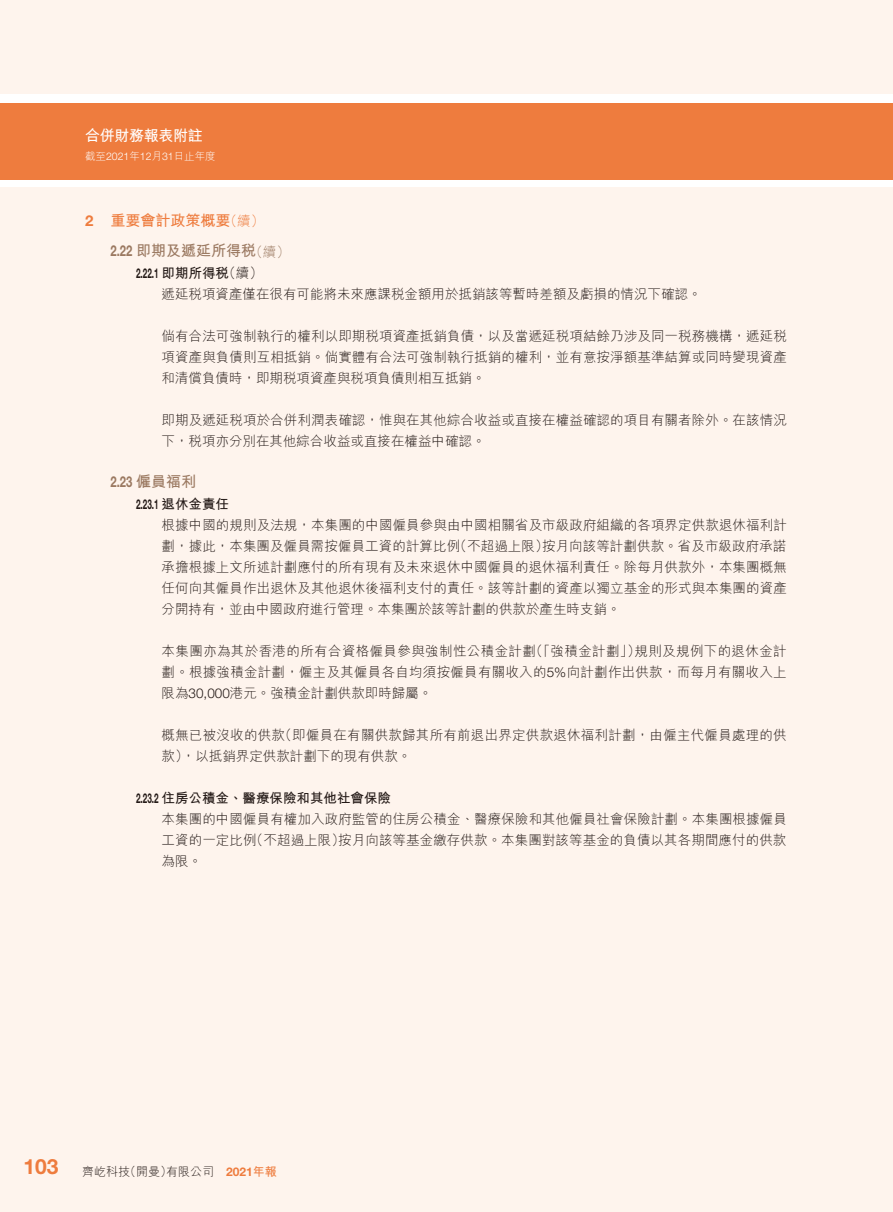
<style>
.page{position:relative;width:893px;height:1212px;background:#fff}
.page>*{position:absolute;margin:0;border:0;box-sizing:border-box;transform-origin:0 0}
.t1{font:700 21px "Helvetica Neue LT Std";color:#ee7c3e}
.t2{font:700 15px "M Hei HK";color:#9b7961}
.t3{font:700 15px "M Hei HK";letter-spacing:-.02em;color:#fff}
.t4{font:700 15px "M Hei HK";color:#ee7c3e}
.t5{font:700 15px "Helvetica Neue LT Std";color:#9b7961;scale:.75 1}
.t6{font:700 15px "Helvetica Neue LT Std";color:#ee7c3e}
.t7{font:300 13.5px/21px "M Hei HK";letter-spacing:.005em;color:#231916}
.t8{font:700 13.5px "M Hei HK";color:#231916}
.t9{font:700 13.5px "Helvetica Neue LT Std";color:#231916;scale:.6 1}
.t10{font:300 13.5px "M Hei HK";letter-spacing:.03em;color:#231916}
.t11{font:300 13.5px "M Hei HK";color:#ee7c3e}
.t12{font:300 13.5px "M Hei HK";color:#9b7961}
.t13{font:300 12px "M Hei HK";color:#231916}
.t14{font:700 12px "Helvetica Neue LT Std";color:#ee7c3e}
.t15{font:300 10.5px "M Hei HK";color:#fff}
.s1{font-family:"Helvetica Neue LT Std"}
.s2{font-family:"M Hei HK"}
</style>
<div class="page">
<div style="left:0;top:187px;width:893px;height:1025px;background:#fef4ed"></div>
<div style="left:0;top:103px;width:893px;height:76px;background:#ee7c3e"></div>
<div style="left:0;top:0;width:893px;height:94px;background:#fef4ed"></div>
<p class="t3" style="left:85px;top:125px;width:119px">合併財務報表附註</p>
<p class="t15" style="left:85px;top:148px;width:132px">截至<span class="s1">2021</span>年<span class="s1">12</span>月<span class="s1">31</span>日止年度</p>
<p class="t6" style="left:85px;top:211px;width:10px">2</p>
<p class="t4" style="left:111px;top:210px;width:122px">重要會計政策概要</p>
<p class="t11" style="left:224px;top:212px;width:42px">（續(</p>
<p class="t2" style="left:111px;top:240px;width:147px"><span class="s1">2.22</span> 即期及遞延所得稅</p>
<p class="t7" style="left:222px;top:262px;width:42px">（續(</p>
<p class="t12" style="left:249px;top:242px;width:42px">（續(</p>
<p class="t9" style="left:136px;top:264px;width:157px">2.22.1 <span class="s2">即期所得稅</span></p>
<p class="t7" style="left:162px;top:283px;width:541px">遞延稅項資產僅在很有可能將未來應課稅金額用於抵銷該等暫時差額及虧損的情況下確認。</p>
<p class="t7" style="left:162px;top:325px;width:627px;text-align:justify">倘有合法可強制執行的權利以即期稅項資產抵銷負債，以及當遞延稅項結餘乃涉及同一稅務機構，遞延稅項資產與負債則互相抵銷。倘實體有合法可強制執行抵銷的權利，並有意按淨額基準結算或同時變現資產和清償負債時，即期稅項資產與稅項負債則相互抵銷。</p>
<p class="t7" style="left:162px;top:409px;width:627px">即期及遞延稅項於合併利潤表確認，惟與在其他綜合收益或直接在權益確認的項目有關者除外。在該情況下，稅項亦分別在其他綜合收益或直接在權益中確認。</p>
<p class="t5" style="left:111px;top:473px;width:116px">2.23 <span class="s2">僱員福利</span></p>
<p class="t9" style="left:136px;top:495px;width:157px">2.23.1 <span class="s2">退休金責任</span></p>
<p class="t7" style="left:162px;top:514px;width:627px;text-align:right">根據中國的規則及法規，本集團的中國僱員參與由中國相關省及市級政府組織的各項界定供款退休福利計按月向該等計劃供款。省及市級政府承諾</p>
<p class="t7" style="left:454px;top:535px;width:96px">（不超過上限）</p>
<p class="t7" style="left:162px;top:535px;width:627px">劃，據此，本集團及僱員需按僱員工資的計算比例<br>承擔根據上文所述計劃應付的所有現有及未來退休中國僱員的退休福利責任。除每月供款外，本集團概無任何向其僱員作出退休及其他退休後福利支付的責任。該等計劃的資產以獨立基金的形式與本集團的資產分開持有，並由中國政府進行管理。本集團於該等計劃的供款於產生時支銷。</p>
<p class="t10" style="left:634px;top:641px;width:154px">規則及規例下的退休金計</p>
<p class="t7" style="left:162px;top:640px;width:626px">本集團亦為其於香港的所有合資格僱員參與強制性公積金計劃<br>劃。根據強積金計劃，僱主及其僱員各自均須按僱員有關收入的<span class="s1">5%</span>向計劃作出供款，而每月有關收入上限為<span class="s1">30,000</span>港元。強積金計劃供款即時歸屬。</p>
<p class="t7" style="left:279px;top:724px;width:510px">（即僱員在有關供款歸其所有前退出界定供款退休福利計劃，由僱主代僱員處理的供</p>
<p class="t7" style="left:530px;top:640px;width:113px">（「強積金計劃」）</p>
<p class="t7" style="left:162px;top:724px;width:251px">概無已被沒收的供款<br>款，）以抵銷界定供款計劃下的現有供款。</p>
<p class="t8" style="left:136px;top:788px;width:257px"><span class="s1">2.23.2</span> 住房公積金、醫療保險和其他社會保險</p>
<p class="t7" style="left:162px;top:808px;width:627px">本集團的中國僱員有權加入政府監管的住房公積金、醫療保險和其他僱員社會保險計劃。本集團根據僱員</p>
<p class="t7" style="left:338px;top:829px;width:450px">按月向該等基金繳存供款。本集團對該等基金的負債以其各期間應付的供款</p>
<p class="t7" style="left:250px;top:829px;width:96px">（不超過上限）</p>
<p class="t7" style="left:162px;top:829px;width:96px">工資的一定比例為限。</p>
<h1 class="t1" style="left:24px;top:1153px;width:37px">103</h1>
<p class="t13" style="left:124px;top:1163px;width:49px">（開曼）</p>
<p class="t13" style="left:82px;top:1163px;width:49px">齊屹科技</p>
<p class="t13" style="left:166px;top:1163px;width:49px">有限公司</p>
<p class="t14" style="left:226px;top:1164px;width:52px">2021<span class="s2">年報</span></p>
</div>
